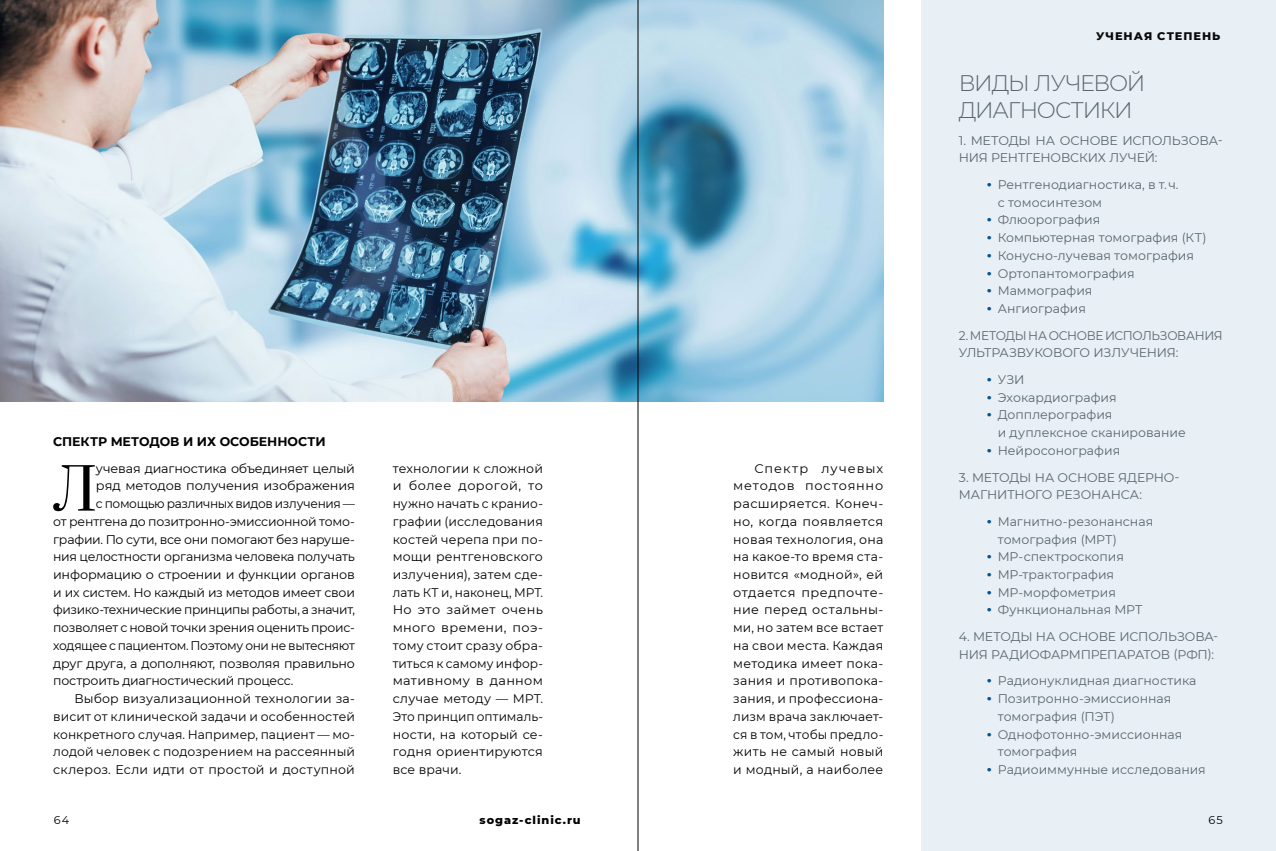
<style>
.page{position:relative;width:1276px;height:851px;background:#fff}
.page>*{position:absolute;margin:0;border:0;box-sizing:border-box;transform-origin:0 0}
.t1{font:56.75px "Prata";color:#000}
.t2{font:300 22.5px "Montserrat";letter-spacing:-.04em;color:#58666d}
.t3{font:12.5px/17.8px "Montserrat";letter-spacing:-.01em;color:#000;text-align:justify}
.t4{font:12.5px/17.8px "Montserrat";color:#58666d}
.t5{font:12.5px "Montserrat";letter-spacing:.01em;color:#000}
.t6{font:700 12.5px "Montserrat";letter-spacing:-.005em;color:#000}
.t7{font:800 11.25px "Montserrat";letter-spacing:.085em;color:#000}
.t8{font:800 11.25px "Montserrat";letter-spacing:.085em;color:#0a0909}
.t9{font:11.25px "Montserrat";color:#000}
.s1{font-family:"Arial";font-weight:700;color:#025294}
</style>
<div class="page">
<div style="left:921px;top:0;width:355px;height:850px;background:#e8f0f5"></div>
<img style="left:0;top:0;width:883px;height:401px">
<hr style="left:638px;top:0;width:1px;height:850px;background:#000">
<p class="t6" style="left:53px;top:432px;width:274px">Спектр методов и их особенности</p>
<h1 class="t1" style="left:54px;top:442px;width:45px">Л</h1>
<p class="t3" style="left:96px;top:459px;width:260px">учевая диагностика объединяет целый</p>
<p class="t3" style="left:96px;top:476px;width:260px">ряд методов получения изображения</p>
<p class="t3" style="left:96px;top:494px;width:260px">с помощью различных видов излучения —</p>
<p class="t3" style="left:53px;top:512px;width:303px">от рентгена до позитронно-эмиссионной томо-</p>
<p class="t3" style="left:53px;top:529px;width:303px">графии. По сути, все они помогают без наруше-</p>
<p class="t3" style="left:53px;top:547px;width:303px">ния целостности организма человека получать</p>
<p class="t3" style="left:53px;top:565px;width:303px">информацию о строении и функции органов</p>
<p class="t3" style="left:53px;top:583px;width:303px">и их систем. Но каждый из методов имеет свои</p>
<p class="t3" style="left:53px;top:600px;width:303px">физико-технические принципы работы, а значит,</p>
<p class="t3" style="left:53px;top:618px;width:303px">позволяет с новой точки зрения оценить проис-</p>
<p class="t3" style="left:53px;top:636px;width:303px">ходящее с пациентом. Поэтому они не вытесняют</p>
<p class="t3" style="left:53px;top:653px;width:303px">друг друга, а дополняют, позволяя правильно</p>
<p class="t3" style="left:53px;top:671px;width:242px">построить диагностический процесс.</p>
<p class="t5" style="left:74px;top:690px;width:282px">Выбор визуализационной технологии за-</p>
<p class="t5" style="left:53px;top:707px;width:303px">висит от клинической задачи и особенностей</p>
<p class="t3" style="left:53px;top:724px;width:303px">конкретного случая. Например, пациент — мо-</p>
<p class="t3" style="left:53px;top:742px;width:303px">лодой человек с подозрением на рассеянный</p>
<p class="t5" style="left:53px;top:760px;width:303px">склероз. Если идти от простой и доступной</p>
<p class="t3" style="left:393px;top:459px;width:152px">технологии к сложной и более дорогой, то нужно начать с кранио&shy;графии (исследования костей черепа при по&shy;мощи рентгеновского излучения), затем сде&shy;лать КТ и, наконец, МРТ.<br>Но это займет очень много времени, поэ&shy;тому стоит сразу обра&shy;титься к самому инфор&shy;мативному в данном случае методу — МРТ.<br>Это принцип оптималь&shy;ности, на который се&shy;годня ориентируются все врачи.</p>
<p class="t3" style="left:733px;top:459px;width:152px;text-indent:21px">Спектр лучевых методов постоянно расширяется. Конеч&shy;но, когда появляется новая технология, она на какое-то время ста&shy;новится «модной», ей отдается предпочте&shy;ние перед остальны&shy;ми, но затем все встает на свои места. Каждая методика имеет пока&shy;зания и противопока&shy;зания, и профессиона&shy;лизм врача заключает&shy;ся в том, чтобы предло&shy;жить не самый новый и модный, а наиболее</p>
<p class="t8" style="left:1096px;top:28px;width:126px">Ученая степень</p>
<h2 class="t2" style="left:958px;top:68px;width:137px">Виды лучево</h2>
<h2 class="t2" style="left:1127px;top:68px;width:20px">й</h2>
<h2 class="t2" style="left:958px;top:95px;width:17px">диагностики</h2>
<p class="t4" style="left:958px;top:131px;width:34px">1. Метод</p>
<p class="t4" style="left:1018px;top:131px;width:52px">ы на основе</p>
<p class="t4" style="left:1122px;top:131px;width:11px">испол</p>
<p class="t4" style="left:1171px;top:131px;width:20px">ьзова</p>
<p class="t4" style="left:1217px;top:131px;width:7px">-</p>
<p class="t4" style="left:958px;top:149px;width:43px">ни я рентгеновских</p>
<p class="t4" style="left:1109px;top:149px;width:10px">луче</p>
<p class="t4" style="left:1144px;top:149px;width:14px">й:</p>
<p class="t4" style="left:997px;top:175px;width:182px;text-indent:-11px"><span class="s1">•</span> Рентгенодиагностика, в т. ч. с томосинтезом</p>
<p class="t4" style="left:987px;top:211px;width:115px"><span class="s1">•</span> Флюорография</p>
<p class="t4" style="left:987px;top:228px;width:221px"><span class="s1">•</span> Компьютерная томография (КТ)</p>
<p class="t4" style="left:987px;top:246px;width:208px"><span class="s1">•</span> Конусно-лучевая томография</p>
<p class="t4" style="left:987px;top:264px;width:149px"><span class="s1">•</span> Ортопантомография</p>
<p class="t4" style="left:987px;top:281px;width:107px"><span class="s1">•</span> Маммография</p>
<p class="t4" style="left:987px;top:299px;width:100px"><span class="s1">•</span> Ангиография</p>
<p class="t4" style="left:958px;top:326px;width:32px">2. Метод</p>
<p class="t4" style="left:1015px;top:326px;width:44px">ы на основе</p>
<p class="t4" style="left:1105px;top:326px;width:10px">испол</p>
<p class="t4" style="left:1151px;top:326px;width:19px">ьзовани</p>
<p class="t4" style="left:1214px;top:326px;width:10px">я</p>
<p class="t4" style="left:958px;top:343px;width:36px">ул ьтразвукового</p>
<p class="t4" style="left:1093px;top:343px;width:10px">излучени</p>
<p class="t4" style="left:1167px;top:343px;width:13px">я:</p>
<p class="t4" style="left:987px;top:370px;width:39px"><span class="s1">•</span> УЗИ</p>
<p class="t4" style="left:987px;top:388px;width:131px"><span class="s1">•</span> Эхокардиография</p>
<p class="t4" style="left:997px;top:405px;width:189px;text-indent:-11px"><span class="s1">•</span> Допплерография<br>и дуплексное сканирование</p>
<p class="t4" style="left:987px;top:441px;width:135px"><span class="s1">•</span> Нейросонография</p>
<p class="t4" style="left:958px;top:467px;width:35px">3. Метод</p>
<p class="t4" style="left:1019px;top:467px;width:49px">ы на основе</p>
<p class="t4" style="left:1118px;top:467px;width:20px">ядерно</p>
<p class="t4" style="left:1174px;top:467px;width:7px">-</p>
<p class="t4" style="left:958px;top:485px;width:11px">магнитного</p>
<p class="t4" style="left:1056px;top:485px;width:11px">резонанса</p>
<p class="t4" style="left:1139px;top:485px;width:4px">:</p>
<p class="t4" style="left:997px;top:512px;width:157px;text-indent:-11px"><span class="s1">•</span> Магнитно-резонансная томография (МРТ)</p>
<p class="t4" style="left:987px;top:547px;width:138px"><span class="s1">•</span> MP-спектроскопия</p>
<p class="t4" style="left:987px;top:565px;width:129px"><span class="s1">•</span> МР-трактография</p>
<p class="t4" style="left:987px;top:583px;width:130px"><span class="s1">•</span> МР-морфометрия</p>
<p class="t4" style="left:987px;top:600px;width:157px"><span class="s1">•</span> Функциональная МРТ</p>
<p class="t4" style="left:958px;top:627px;width:36px">4. Метод</p>
<p class="t4" style="left:1020px;top:627px;width:49px">ы на основе</p>
<p class="t4" style="left:1119px;top:627px;width:11px">испол</p>
<p class="t4" style="left:1168px;top:627px;width:19px">ьзова</p>
<p class="t4" style="left:1213px;top:627px;width:7px">-</p>
<p class="t4" style="left:958px;top:645px;width:43px">ни я радиофармпрепаратов</p>
<p class="t4" style="left:1173px;top:645px;width:42px">(РФП):</p>
<p class="t4" style="left:987px;top:671px;width:211px"><span class="s1">•</span> Радионуклидная диагностика</p>
<p class="t4" style="left:997px;top:689px;width:175px;text-indent:-11px"><span class="s1">•</span> Позитронно-эмиссионная томография (ПЭТ)</p>
<p class="t4" style="left:997px;top:724px;width:186px;text-indent:-11px"><span class="s1">•</span> Однофотонно-эмиссионная томография</p>
<p class="t4" style="left:987px;top:760px;width:220px"><span class="s1">•</span> Радиоиммунные исследования</p>
<p class="t9" style="left:54px;top:812px;width:17px">64</p>
<p class="t7" style="left:479px;top:811px;width:103px">sogaz-clinic.ru</p>
<p class="t9" style="left:1208px;top:812px;width:16px">65</p>
</div>
